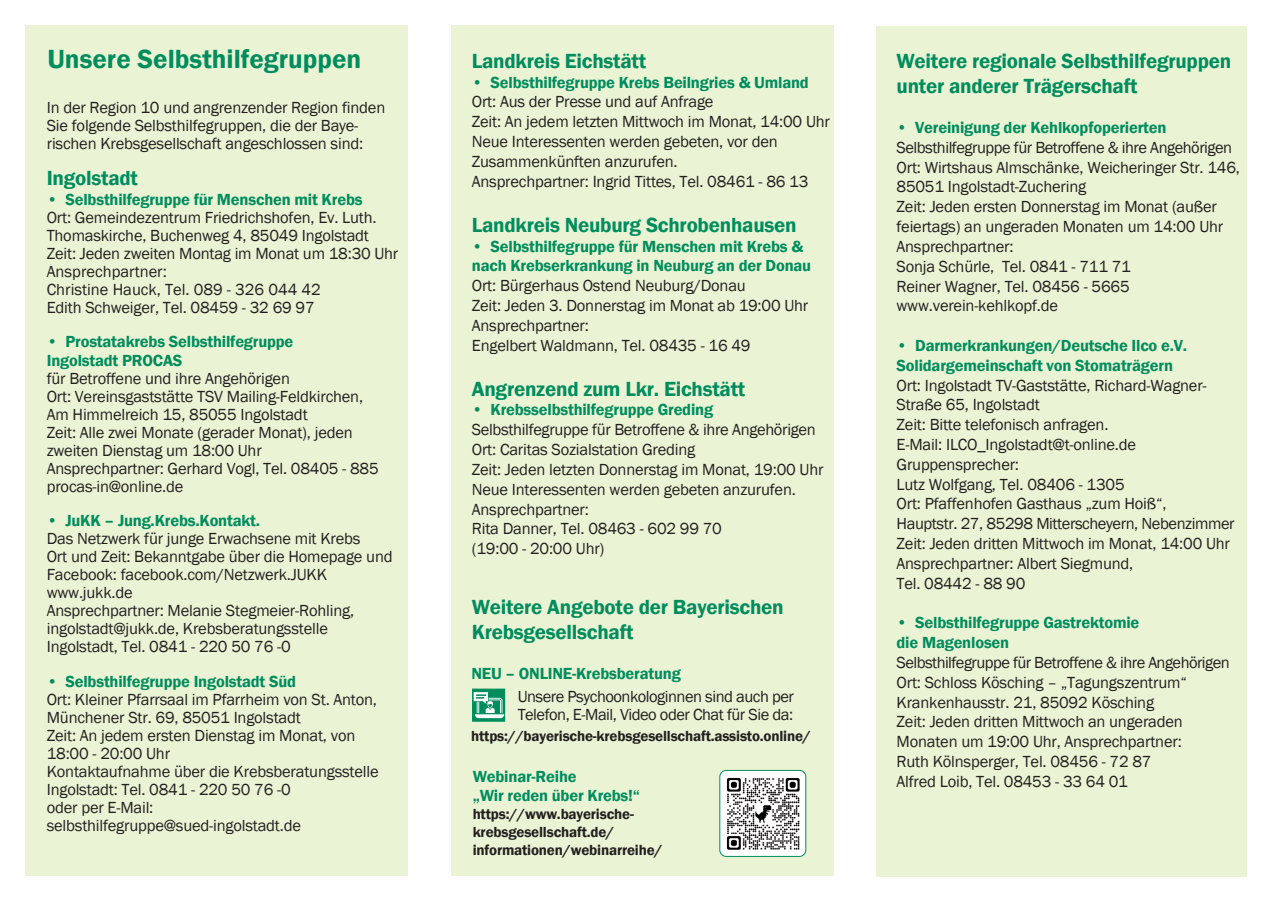
<style>
.page{position:relative;width:1272px;height:902px;background:#fff}
.page>*{position:absolute;margin:0;border:0;box-sizing:border-box;transform-origin:0 0}
.t1{font:600 27px "Franklin Gothic";color:#008d5e}
.t2{font:600 21px/25.2px "Franklin Gothic";letter-spacing:-.01em;color:#008d5e}
.t3{font:16.5px/19.8px "Franklin Gothic";letter-spacing:-.01em;color:#231f20}
.t4{font:600 16.5px/19.8px "Franklin Gothic";letter-spacing:-.01em;color:#008d5e}
.t5{font:16.5px/18.3px "Franklin Gothic";letter-spacing:-.03em;color:#231f20}
.t6{font:600 15px/18px "Franklin Gothic";letter-spacing:-.01em;color:#231f20}
</style>
<div class="page">
<div style="left:876px;top:26px;width:370px;height:850px;background:#eaf3d4"></div>
<div style="left:26px;top:26px;width:382px;height:850px;background:#eaf3d4"></div>
<div style="left:451px;top:26px;width:382px;height:850px;background:#eaf3d4"></div>
<svg style="left:472px;top:688px;width:33px;height:33px"></svg>
<svg style="left:721px;top:770px;width:5px;height:5px"></svg>
<div style="left:719px;top:770px;width:87px;height:86px;border:1px solid #008d5e;border-radius:6px"></div>
<h1 class="t1" style="left:47px;top:42px;width:315px">Unsere Selbsthilfegruppen</h1>
<p class="t3" style="left:47px;top:99px;width:340px;line-height:18px">In der Region 10 und angrenzender Region finden<br>Sie folgende Selbsthilfegruppen, die der Baye&shy;rischen Krebsgesellschaft angeschlossen sind:</p>
<p class="t2" style="left:47px;top:166px;width:93px">Ingolstadt</p>
<p class="t4" style="left:47px;top:190px;width:317px">• Selbsthilfegruppe für Menschen mit Krebs</p>
<p class="t3" style="left:47px;top:209px;width:353px;line-height:18px">Ort: Gemeindezentrum Friedrichshofen, Ev. Luth.<br>Thomaskirche, Buchenweg 4, 85049 Ingolstadt Zeit: Jeden zweiten Montag im Monat um 18:30 Uhr Ansprechpartner:<br>Christine Hauck, Tel. 089 - 326 044 42<br>Edith Schweiger, Tel. 08459 - 32 69 97</p>
<p class="t4" style="left:47px;top:333px;width:248px;line-height:18px">• Prostatakrebs Selbsthilfegruppe<br>Ingolstadt PROCAS</p>
<p class="t3" style="left:47px;top:369px;width:333px;line-height:18px">für Betroffene und ihre Angehörigen<br>Ort: Vereinsgaststätte TSV Mailing-Feldkirchen, Am Himmelreich 15, 85055 Ingolstadt<br>Zeit: Alle zwei Monate (gerader Monat), jeden zweiten Dienstag um 18:00 Uhr Ansprechpartner: Gerhard Vogl, Tel. 08405 - 885 procas-in@online.de</p>
<p class="t4" style="left:47px;top:511px;width:215px">• JuKK – Jung.Krebs.Kontakt.</p>
<p class="t3" style="left:47px;top:530px;width:347px;line-height:18px">Das Netzwerk für junge Erwachsene mit Krebs<br>Ort und Zeit: Bekanntgabe über die Homepage und Facebook: facebook.com/Netzwerk.JUKK www.jukk.de<br>Ansprechpartner: Melanie Stegmeier-Rohling, ingolstadt@jukk.de, Krebsberatungsstelle Ingolstadt, Tel. 0841 - 220 50 76 -0</p>
<p class="t4" style="left:47px;top:671px;width:251px">• Selbsthilfegruppe Ingolstadt Süd</p>
<p class="t3" style="left:47px;top:690px;width:333px;line-height:18px">Ort: Kleiner Pfarrsaal im Pfarrheim von St. Anton, Münchener Str. 69, 85051 Ingolstadt<br>Zeit: An jedem ersten Dienstag im Monat, von 18:00 - 20:00 Uhr<br>Kontaktaufnahme über die Krebsberatungsstelle Ingolstadt: Tel. 0841 - 220 50 76 -0<br>oder per E-Mail: selbsthilfegruppe@sued-ingolstadt.de</p>
<p class="t2" style="left:472px;top:48px;width:176px">Landkreis Eichstätt</p>
<p class="t4" style="left:472px;top:72px;width:338px">• Selbsthilfegruppe Krebs Beilngries &amp; Umland</p>
<p class="t3" style="left:472px;top:92px;width:360px">Ort: Aus der Presse und auf Anfrage<br>Zeit: An jedem letzten Mittwoch im Monat, 14:00 Uhr Neue Interessenten werden gebeten, vor den Zusammenkünften anzurufen.<br>Ansprechpartner: Ingrid Tittes, Tel. 08461 - 86 13</p>
<p class="t2" style="left:472px;top:212px;width:326px">Landkreis Neuburg Schrobenhausen</p>
<p class="t4" style="left:472px;top:236px;width:341px">• Selbsthilfegruppe für Menschen mit Krebs &amp; nach Krebserkrankung in Neuburg an der Donau</p>
<p class="t3" style="left:472px;top:276px;width:338px">Ort: Bürgerhaus Ostend Neuburg/Donau<br>Zeit: Jeden 3. Donnerstag im Monat ab 19:00 Uhr Ansprechpartner:<br>Engelbert Waldmann, Tel. 08435 - 16 49</p>
<p class="t2" style="left:472px;top:376px;width:275px">Angrenzend zum Lkr. Eichstätt</p>
<p class="t4" style="left:472px;top:400px;width:243px">• Krebsselbsthilfegruppe Greding</p>
<p class="t3" style="left:472px;top:420px;width:353px">Selbsthilfegruppe für Betroffene &amp; ihre Angehörigen Ort: Caritas Sozialstation Greding<br>Zeit: Jeden letzten Donnerstag im Monat, 19:00 Uhr Neue Interessenten werden gebeten anzurufen.<br>Ansprechpartner:<br>Rita Danner, Tel. 08463 - 602 99 70<br>(19:00 - 20:00 Uhr)</p>
<p class="t2" style="left:471px;top:594px;width:313px">Weitere Angebote der Bayerischen<br>Krebsgesellschaft</p>
<p class="t4" style="left:471px;top:664px;width:211px">NEU – ONLINE-Krebsberatung</p>
<p class="t5" style="left:517px;top:687px;width:278px">Unsere Psychoonkologinnen sind auch per<br>Telefon, E-Mail, Video oder Chat für Sie da:</p>
<p class="t6" style="left:471px;top:727px;width:341px">https://bayerische-krebsgesellschaft.assisto.online/</p>
<p class="t4" style="left:472px;top:766px;width:169px">Webinar-Reihe<br>„Wir reden über Krebs!“</p>
<p class="t6" style="left:472px;top:805px;width:191px">https://www.bayerische&shy;krebsgesellschaft.de/ informationen/webinarreihe/</p>
<p class="t2" style="left:896px;top:49px;width:336px">Weitere regionale Selbsthilfegruppen unter anderer Trägerschaft</p>
<p class="t4" style="left:896px;top:118px;width:271px">• Vereinigung der Kehlkopfoperierten</p>
<p class="t3" style="left:896px;top:138px;width:345px">Selbsthilfegruppe für Betroffene &amp; ihre Angehörigen Ort: Wirtshaus Almschänke, Weicheringer Str. 146, 85051 Ingolstadt-Zuchering<br>Zeit: Jeden ersten Donnerstag im Monat (außer feiertags) an ungeraden Monaten um 14:00 Uhr Ansprechpartner:<br>Sonja Schürle, Tel. 0841 - 711 71<br>Reiner Wagner, Tel. 08456 - 5665 www.verein-kehlkopf.de</p>
<p class="t4" style="left:896px;top:336px;width:292px">• Darmerkrankungen/Deutsche Ilco e.V.<br>Solidargemeinschaft von Stomaträgern</p>
<p class="t3" style="left:896px;top:375px;width:339px">Ort: Ingolstadt TV-Gaststätte, Richard-Wagner-Straße 65, Ingolstadt<br>Zeit: Bitte telefonisch anfragen.<br>E-Mail: ILCO_Ingolstadt@t-online.de Gruppensprecher:<br>Lutz Wolfgang, Tel. 08406 - 1305<br>Ort: Pfaffenhofen Gasthaus „zum Hoiß“,<br>Hauptstr. 27, 85298 Mitterscheyern, Nebenzimmer Zeit: Jeden dritten Mittwoch im Monat, 14:00 Uhr Ansprechpartner: Albert Siegmund,<br>Tel. 08442 - 88 90</p>
<p class="t4" style="left:896px;top:613px;width:244px">• Selbsthilfegruppe Gastrektomie die Magenlosen</p>
<p class="t3" style="left:896px;top:653px;width:335px">Selbsthilfegruppe für Betroffene &amp; ihre Angehörigen Ort: Schloss Kösching – „Tagungszentrum“ Krankenhausstr. 21, 85092 Kösching<br>Zeit: Jeden dritten Mittwoch an ungeraden Monaten um 19:00 Uhr, Ansprechpartner:<br>Ruth Kölnsperger, Tel. 08456 - 72 87<br>Alfred Loib, Tel. 08453 - 33 64 01</p>
</div>
